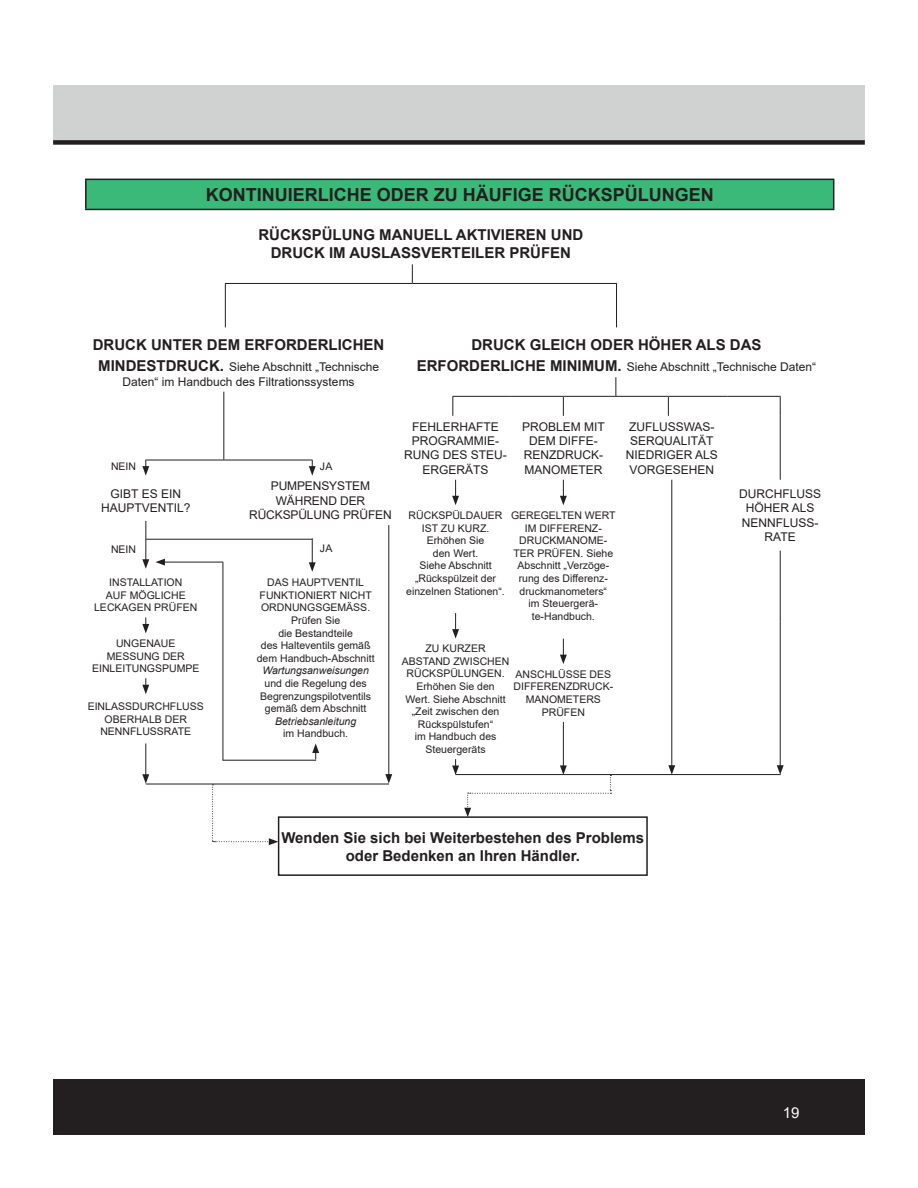
<style>
.page{position:relative;width:918px;height:1188px;background:#fff}
.page>*{position:absolute;margin:0;border:0;box-sizing:border-box;transform-origin:0 0}
.t1{font:700 18px "Arial";color:#231f20}
.t2{font:700 15px/18px "Arial";color:#231f20;text-align:center}
.t3{font:15px "Arial";color:#fff}
.t4{font:12px/14.4px "Arial";color:#231f20;text-align:center}
.t5{font:10.5px/12.6px "Arial";color:#231f20;text-align:center}
.s1{font-weight:700;font-size:15px}
.s2{font-style:italic}
</style>
<div class="page">
<div style="left:53px;top:85px;width:812px;height:57px;background:#cfd2d0"></div>
<div style="left:53px;top:140px;width:812px;height:5px;background:#231f20"></div>
<div style="left:53px;top:1080px;width:812px;height:55px;background:#231f20"></div>
<div style="left:86px;top:179px;width:748px;height:30px;background:#3ab979"></div>
<hr style="left:85px;top:179px;width:749px;height:1px;background:#231f20">
<hr style="left:85px;top:180px;width:2px;height:29px;background:#231f20">
<svg style="left:833px;top:180px;width:1px;height:29px"></svg>
<hr style="left:85px;top:209px;width:749px;height:1px;background:#231f20">
<svg style="left:412px;top:264px;width:1px;height:19px"></svg>
<hr style="left:225px;top:283px;width:187px;height:1px;background:#231f20">
<hr style="left:412px;top:283px;width:205px;height:1px;background:#231f20">
<hr style="left:225px;top:284px;width:1px;height:43px;background:#231f20">
<hr style="left:616px;top:284px;width:1px;height:43px;background:#231f20">
<hr style="left:223px;top:392px;width:1px;height:68px;background:#231f20">
<svg style="left:142px;top:460px;width:7px;height:16px"></svg>
<svg style="left:309px;top:460px;width:7px;height:16px"></svg>
<hr style="left:388px;top:525px;width:1px;height:251px;background:#231f20">
<svg style="left:385px;top:774px;width:7px;height:10px"></svg>
<svg style="left:309px;top:538px;width:7px;height:34px"></svg>
<hr style="left:163px;top:562px;width:60px;height:1px;background:#231f20">
<svg style="left:155px;top:559px;width:10px;height:7px"></svg>
<svg style="left:142px;top:617px;width:7px;height:16px"></svg>
<svg style="left:142px;top:678px;width:7px;height:16px"></svg>
<hr style="left:145px;top:743px;width:1px;height:34px;background:#231f20">
<svg style="left:142px;top:774px;width:7px;height:10px"></svg>
<svg style="left:312px;top:743px;width:7px;height:16px"></svg>
<svg style="left:615px;top:377px;width:1px;height:19px"></svg>
<hr style="left:452px;top:396px;width:59px;height:1px;background:#231f20">
<hr style="left:511px;top:396px;width:52px;height:1px;background:#231f20">
<hr style="left:563px;top:396px;width:53px;height:1px;background:#231f20">
<hr style="left:616px;top:396px;width:52px;height:1px;background:#231f20">
<hr style="left:668px;top:396px;width:60px;height:1px;background:#231f20">
<hr style="left:728px;top:396px;width:53px;height:1px;background:#231f20">
<svg style="left:452px;top:397px;width:1px;height:19px"></svg>
<svg style="left:563px;top:397px;width:1px;height:19px"></svg>
<svg style="left:668px;top:397px;width:1px;height:19px"></svg>
<svg style="left:780px;top:397px;width:1px;height:19px"></svg>
<hr style="left:780px;top:416px;width:1px;height:64px;background:#231f20">
<hr style="left:780px;top:551px;width:1px;height:62px;background:#231f20">
<svg style="left:452px;top:480px;width:7px;height:25px"></svg>
<svg style="left:560px;top:480px;width:7px;height:25px"></svg>
<hr style="left:671px;top:480px;width:1px;height:288px;background:#231f20">
<svg style="left:668px;top:765px;width:7px;height:9px"></svg>
<svg style="left:452px;top:613px;width:7px;height:26px"></svg>
<hr style="left:780px;top:621px;width:1px;height:147px;background:#231f20">
<svg style="left:777px;top:765px;width:7px;height:9px"></svg>
<svg style="left:560px;top:639px;width:7px;height:25px"></svg>
<hr style="left:563px;top:722px;width:1px;height:46px;background:#231f20">
<svg style="left:212px;top:785px;width:66px;height:60px"></svg>
<div style="left:278px;top:816px;width:370px;height:60px;border:2px solid #231f20"></div>
<svg style="left:452px;top:759px;width:159px;height:58px"></svg>
<hr style="left:146px;top:460px;width:166px;height:1px;background:#231f20">
<hr style="left:146px;top:539px;width:166px;height:1px;background:#231f20">
<hr style="left:145px;top:521px;width:1px;height:41px;background:#231f20">
<svg style="left:142px;top:559px;width:7px;height:10px"></svg>
<hr style="left:223px;top:562px;width:1px;height:198px;background:#231f20">
<hr style="left:223px;top:760px;width:93px;height:1px;background:#231f20">
<hr style="left:146px;top:784px;width:243px;height:1px;background:#231f20">
<hr style="left:456px;top:774px;width:325px;height:1px;background:#231f20">
<p class="t1" style="left:206px;top:182px;width:509px">KONTINUIERLICHE ODER ZU HÄUFIGE RÜCKSPÜLUNGEN</p>
<p class="t2" style="left:258px;top:226px;width:326px">RÜCKSPÜLUNG MANUELL AKTIVIEREN UND<br>DRUCK IM AUSLASSVERTEILER PRÜFEN</p>
<p class="t2" style="left:93px;top:336px;width:293px">DRUCK UNTER DEM ERFORDERLICHEN</p>
<p class="t4" style="left:98px;top:360px;width:282px"><span class="s1">MINDESTDRUCK.</span> Siehe Abschnitt „Technische<br>Daten“ im Handbuch des Filtrationssystems</p>
<p class="t2" style="left:471px;top:336px;width:292px">DRUCK GLEICH ODER HÖHER ALS DAS</p>
<p class="t4" style="left:417px;top:360px;width:401px"><span class="s1">ERFORDERLICHE MINIMUM.</span> Siehe Abschnitt „Technische Daten“</p>
<p class="t5" style="left:111px;top:460px;width:27px">NEIN</p>
<p class="t5" style="left:320px;top:460px;width:14px">JA</p>
<p class="t4" style="left:101px;top:486px;width:91px">GIBT ES EIN<br>HAUPTVENTIL?</p>
<p class="t4" style="left:249px;top:479px;width:144px">PUMPENSYSTEM<br>WÄHREND DER<br>RÜCKSPÜLUNG PRÜFEN</p>
<p class="t5" style="left:111px;top:543px;width:27px">NEIN</p>
<p class="t5" style="left:320px;top:542px;width:14px">JA</p>
<p class="t5" style="left:94px;top:576px;width:105px">INSTALLATION<br>AUF MÖGLICHE<br>LECKAGEN PRÜFEN</p>
<p class="t5" style="left:257px;top:576px;width:119px">DAS HAUPTVENTIL<br>FUNKTIONIERT NICHT<br>ORDNUNGSGEMÄSS.<br>Prüfen Sie<br>die Bestandteile<br>des Halteventils gemäß dem Handbuch-Abschnitt<br><span class="s2">Wartungsanweisungen </span>und die Regelung des<br>Begrenzungspilotventils gemäß dem Abschnitt<br><span class="s2">Betriebsanleitung<br></span>im Handbuch.</p>
<p class="t5" style="left:92px;top:637px;width:109px">UNGENAUE<br>MESSUNG DER<br>EINLEITUNGSPUMPE</p>
<p class="t5" style="left:88px;top:700px;width:118px">EINLASSDURCHFLUSS<br>OBERHALB DER<br>NENNFLUSSRATE</p>
<p class="t4" style="left:404px;top:419px;width:104px">FEHLERHAFTE<br>PROGRAMMIE-<br>RUNG DES STEU-<br>ERGERÄTS</p>
<p class="t4" style="left:522px;top:419px;width:84px">PROBLEM MIT<br>DEM DIFFE-<br>RENZDRUCK-<br>MANOMETER</p>
<p class="t4" style="left:626px;top:419px;width:94px">ZUFLUSSWAS-<br>SERQUALITÄT<br>NIEDRIGER ALS<br>VORGESEHEN</p>
<p class="t5" style="left:406px;top:509px;width:100px">RÜCKSPÜLDAUER<br>IST ZU KURZ.<br>Erhöhen Sie<br>den Wert.<br>Siehe Abschnitt „Rückspülzeit der einzelnen Stationen“.</p>
<p class="t5" style="left:511px;top:509px;width:106px">GEREGELTEN WERT<br>IM DIFFERENZ-<br>DRUCKMANOME-<br>TER PRÜFEN. Siehe<br>Abschnitt „Verzöge&shy;rung des Differenz&shy;druckmanometers“<br>im Steuergerä&shy;te-Handbuch.</p>
<p class="t5" style="left:402px;top:642px;width:109px">ZU KURZER<br>ABSTAND ZWISCHEN<br>RÜCKSPÜLUNGEN.<br>Erhöhen Sie den<br>Wert. Siehe Abschnitt „Zeit zwischen den<br>Rückspülstufen“<br>im Handbuch des<br>Steuergeräts</p>
<p class="t5" style="left:514px;top:668px;width:101px">ANSCHLÜSSE DES<br>DIFFERENZDRUCK-<br>MANOMETERS<br>PRÜFEN</p>
<p class="t4" style="left:739px;top:486px;width:83px">DURCHFLUSS<br>HÖHER ALS<br>NENNFLUSS-<br>RATE</p>
<p class="t2" style="left:281px;top:829px;width:364px">Wenden Sie sich bei Weiterbestehen des Problems oder Bedenken an Ihren Händler.</p>
<h2 class="t3" style="left:783px;top:1103px;width:18px">19</h2>
</div>
